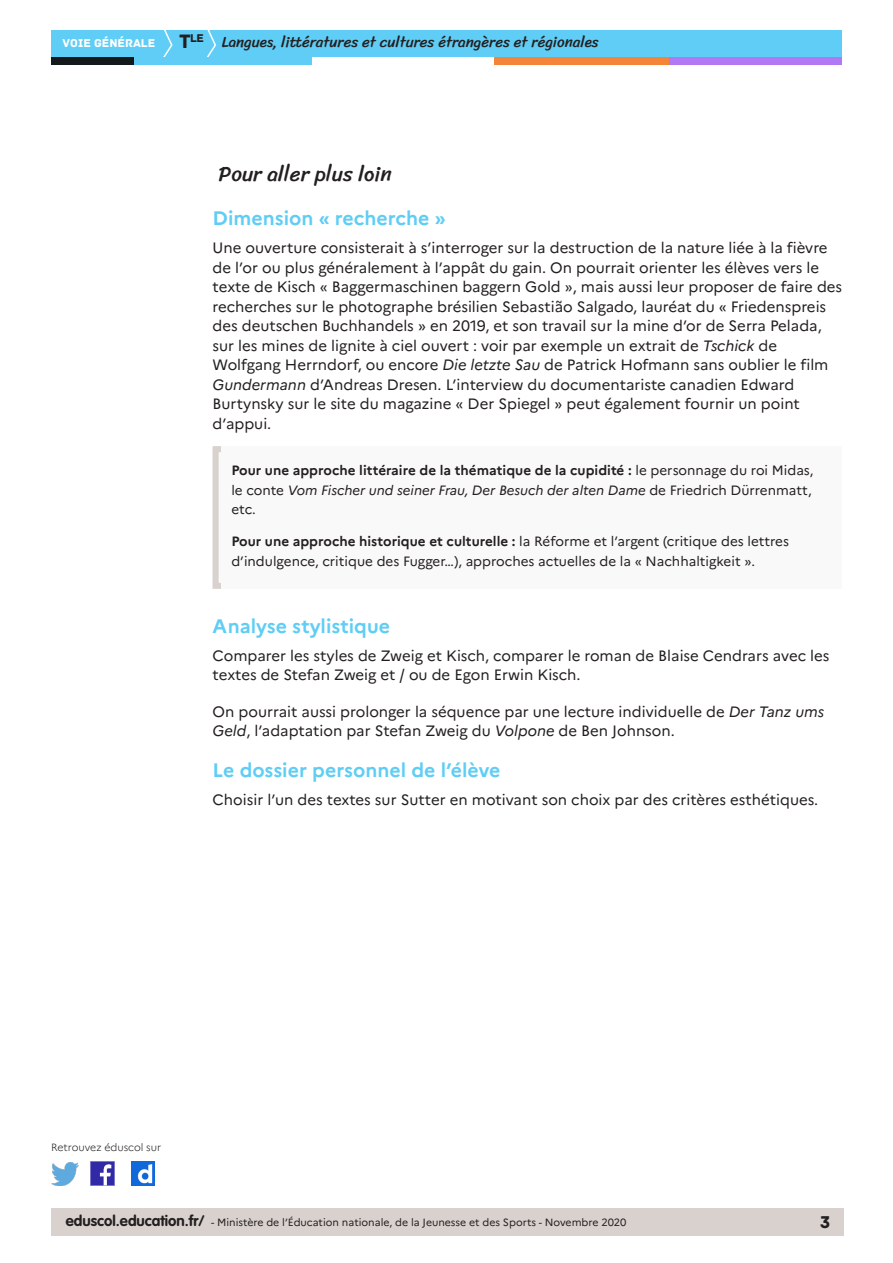
<style>
.page{position:relative;width:893px;height:1263px;background:#fff}
.page>*{position:absolute;margin:0;border:0;box-sizing:border-box;transform-origin:0 0}
._02_titre_1{font:21px "Sriracha";color:#231f20}
._03_titre_2{font:700 19.5px "Marianne";color:#5fcdf5}
.t1{font:18px "Archive";color:#231f20}
.Texte_courant{font:15px/19.5px "Marianne";color:#231f20}
.t2{font:15px "Sriracha";color:#231f20}
._08_txt_encadré{font:13.5px/19.5px "Marianne";color:#231f20}
.t3{font:12px "Archive";color:#fff}
.t4{font:11.85px "Archive";color:#231f20}
.t5{font:10.5px "Marianne";color:#231f20}
.t6{font:300 10.5px "Marianne";color:#231f20}
.s1{font-size:20.4px}
.s2{font-style:italic}
.s3{font-weight:700}
.s4{font-family:"VAG Rounded Std";font-weight:700;font-size:15px}
</style>
<div class="page">
<div style="left:51px;top:1209px;width:792px;height:27px;background:#d8d1ce"></div>
<div style="left:51px;top:30px;width:791px;height:27px;background:#5fcdf5"></div>
<svg style="left:163px;top:30px;width:10px;height:27px"></svg>
<svg style="left:207px;top:30px;width:9px;height:27px"></svg>
<div style="left:133px;top:57px;width:179px;height:8px;background:#5fcdf5"></div>
<div style="left:51px;top:57px;width:82px;height:8px;background:#141a1c"></div>
<div style="left:667px;top:57px;width:175px;height:8px;background:#b078f2"></div>
<div style="left:494px;top:57px;width:175px;height:8px;background:#f48437"></div>
<img style="left:91px;top:1162px;width:23px;height:23px">
<img style="left:51px;top:1163px;width:28px;height:22px">
<img style="left:132px;top:1162px;width:22px;height:23px">
<div style="left:213px;top:446px;width:629px;height:143px;background:#faf9f9"></div>
<p class="t4" style="left:179px;top:31px;width:26px"><span class="s1">T</span>le</p>
<p class="t3" style="left:63px;top:36px;width:94px">VOIE GÉNÉRALE</p>
<p class="t2" style="left:222px;top:33px;width:379px">Langues, littératures et cultures étrangères et régionales</p>
<p class="_02_titre_1" style="left:219px;top:161px;width:175px">Pour aller plus loin</p>
<p class="_03_titre_2" style="left:213px;top:206px;width:235px">Dimension « recherche »</p>
<p class="Texte_courant" style="left:213px;top:238px;width:631px">Une ouverture consisterait à s’interroger sur la destruction de la nature liée à la fièvre de l’or ou plus généralement à l’appât du gain. On pourrait orienter les élèves vers le texte de Kisch « Baggermaschinen baggern Gold », mais aussi leur proposer de faire des recherches sur le photographe brésilien Sebastião Salgado, lauréat du « Friedenspreis des deutschen Buchhandels » en 2019, et son travail sur la mine d’or de Serra Pelada, sur les mines de lignite à ciel ouvert : voir par exemple un extrait de <span class="s2">Tschick</span> de Wolfgang Herrndorf, ou encore <span class="s2">Die letzte Sau</span> de Patrick Hofmann sans oublier le film <span class="s2">Gundermann</span> d’Andreas Dresen. L’interview du documentariste canadien Edward Burtynsky sur le site du magazine « Der Spiegel » peut également fournir un point d’appui.</p>
<p class="_08_txt_encadré" style="left:231px;top:460px;width:584px"><span class="s3">Pour une approche littéraire de la thématique de la cupidité :</span> le personnage du roi Midas, le conte <span class="s2">Vom Fischer und seiner Frau, Der Besuch der alten Dame</span> de Friedrich Dürrenmatt, etc.</p>
<p class="_08_txt_encadré" style="left:231px;top:532px;width:559px"><span class="s3">Pour une approche historique et culturelle :</span> la Réforme et l’argent (critique des lettres d’indulgence, critique des Fugger…), approches actuelles de la « Nachhaltigkeit ».</p>
<p class="_03_titre_2" style="left:213px;top:614px;width:179px">Analyse stylistique</p>
<p class="Texte_courant" style="left:213px;top:646px;width:618px">Comparer les styles de Zweig et Kisch, comparer le roman de Blaise Cendrars avec les textes de Stefan Zweig et / ou de Egon Erwin Kisch.</p>
<p class="Texte_courant" style="left:213px;top:702px;width:613px">On pourrait aussi prolonger la séquence par une lecture individuelle de <span class="s2">Der Tanz ums<br>Geld</span>, l’adaptation par Stefan Zweig du <span class="s2">Volpone</span> de Ben Johnson.</p>
<p class="_03_titre_2" style="left:213px;top:758px;width:289px">Le dossier personnel de l’élève</p>
<p class="Texte_courant" style="left:213px;top:790px;width:607px">Choisir l’un des textes sur Sutter en motivant son choix par des critères esthétiques.</p>
<p class="t6" style="left:51px;top:1141px;width:112px">Retrouvez éduscol sur</p>
<p class="t5" style="left:66px;top:1216px;width:562px"><span class="s4">eduscol.education.fr/</span> - Ministère de l’Éducation nationale, de la Jeunesse et des Sports - Novembre 2020</p>
<p class="t1" style="left:820px;top:1211px;width:12px">3</p>
</div>
